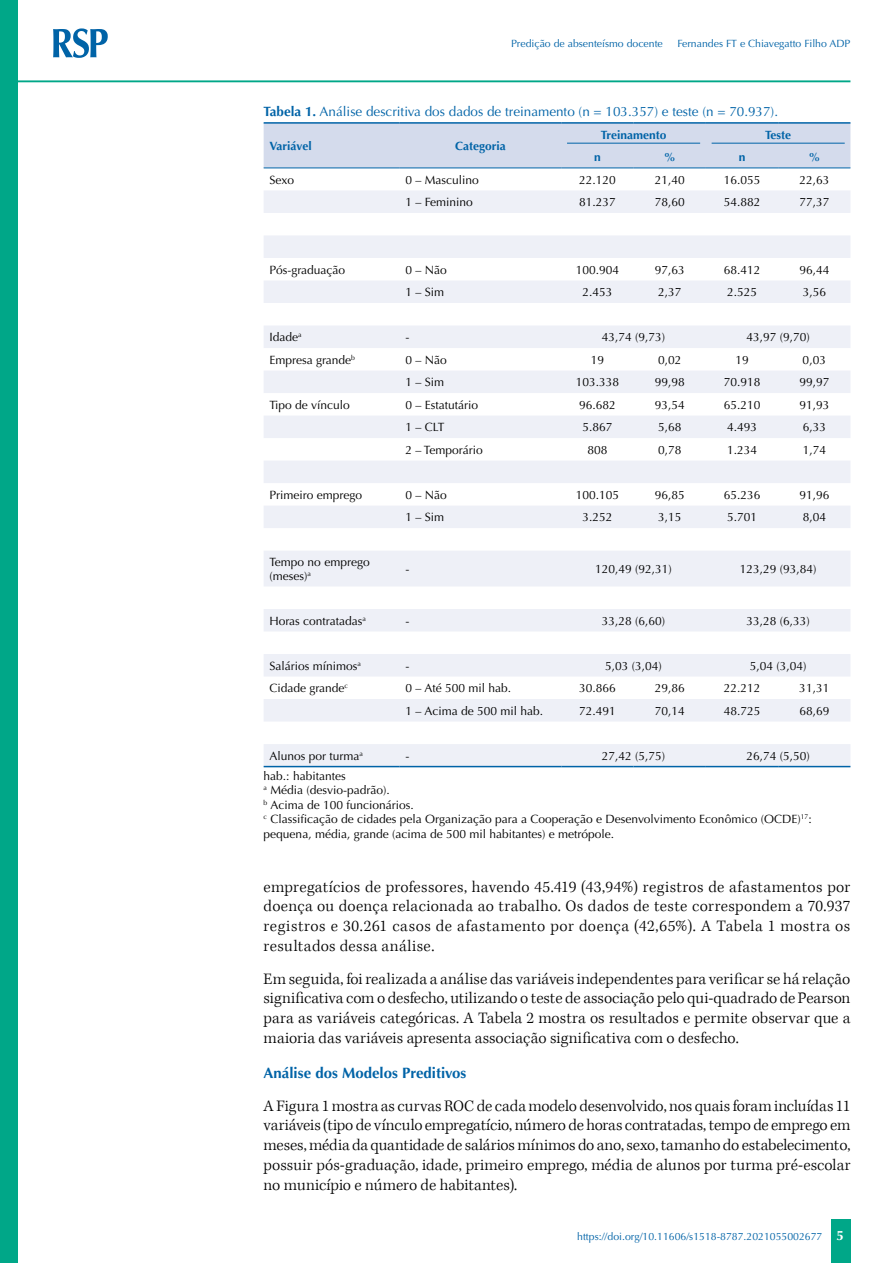
<style>
.page{position:relative;width:893px;height:1263px;background:#fff}
.page>*{position:absolute;margin:0;border:0;box-sizing:border-box;transform-origin:0 0}
.t1{font:300 16.5px/19.8px "Kepler Std";letter-spacing:.01em;color:#000;text-align:justify}
.t2{font:700 15px "Optima";color:#0063a7}
.t3{font:13.5px "Optima";color:#0063a7}
.t4{font:700 13.5px "Optima";color:#fff}
.t5{font:12px/14.4px "Optima";color:#000}
.t6{font:700 12px "Optima";color:#0063a7}
.t7{font:10.5px "Optima";color:#0063a7}
.s1{font-weight:700}
</style>
<div class="page">
<div style="left:831px;top:1220px;width:20px;height:43px;background:#00a788"></div>
<div style="left:0;top:0;width:18px;height:1263px;background:#00a788"></div>
<svg style="left:53px;top:28px;width:55px;height:30px"></svg>
<hr style="left:18px;top:80px;width:832px;height:2px;background:#00a788">
<div style="left:264px;top:124px;width:586px;height:44px;background:#d4dbec"></div>
<svg style="left:264px;top:191px;width:586px;height:575px;fill:#eef0f7"></svg>
<hr style="left:264px;top:122px;width:136px;height:2px;background:#0063a7">
<hr style="left:400px;top:122px;width:161px;height:2px;background:#0063a7">
<hr style="left:561px;top:122px;width:73px;height:2px;background:#0063a7">
<hr style="left:634px;top:122px;width:72px;height:2px;background:#0063a7">
<hr style="left:706px;top:122px;width:72px;height:2px;background:#0063a7">
<hr style="left:778px;top:122px;width:72px;height:2px;background:#0063a7">
<hr style="left:264px;top:168px;width:136px;height:1px;background:#0063a7">
<hr style="left:400px;top:168px;width:161px;height:1px;background:#0063a7">
<hr style="left:561px;top:168px;width:73px;height:1px;background:#0063a7">
<hr style="left:634px;top:168px;width:72px;height:1px;background:#0063a7">
<hr style="left:706px;top:168px;width:72px;height:1px;background:#0063a7">
<hr style="left:778px;top:168px;width:72px;height:1px;background:#0063a7">
<hr style="left:264px;top:766px;width:136px;height:1px;background:#0063a7">
<hr style="left:400px;top:766px;width:161px;height:1px;background:#0063a7">
<hr style="left:561px;top:766px;width:73px;height:1px;background:#0063a7">
<hr style="left:634px;top:766px;width:72px;height:1px;background:#0063a7">
<hr style="left:706px;top:766px;width:72px;height:1px;background:#0063a7">
<hr style="left:778px;top:766px;width:72px;height:1px;background:#0063a7">
<hr style="left:567px;top:143px;width:133px;height:1px;background:#0063a7">
<hr style="left:712px;top:143px;width:133px;height:1px;background:#0063a7">
<p class="t7" style="left:511px;top:37px;width:153px">Predição de absenteísmo docente</p>
<p class="t7" style="left:677px;top:37px;width:174px">Fernandes FT e Chiavegatto Filho ADP</p>
<p class="t3" style="left:264px;top:104px;width:516px"><span class="s1">Tabela 1.</span> Análise descritiva dos dados de treinamento (n = 103.357) e teste (n = 70.937).</p>
<p class="t6" style="left:269px;top:139px;width:44px">Variável</p>
<p class="t6" style="left:455px;top:139px;width:52px">Categoria</p>
<p class="t6" style="left:601px;top:127px;width:67px">Treinamento</p>
<p class="t6" style="left:765px;top:127px;width:28px">Teste</p>
<p class="t6" style="left:594px;top:150px;width:8px">n</p>
<p class="t6" style="left:664px;top:150px;width:13px">%</p>
<p class="t6" style="left:739px;top:150px;width:8px">n</p>
<p class="t6" style="left:808px;top:150px;width:13px">%</p>
<p class="t5" style="left:269px;top:172px;width:26px">Sexo</p>
<p class="t5" style="left:405px;top:172px;width:75px">0 – Masculino</p>
<p class="t5" style="left:579px;top:172px;width:38px">22.120</p>
<p class="t5" style="left:655px;top:172px;width:32px">21,40</p>
<p class="t5" style="left:724px;top:172px;width:38px">16.055</p>
<p class="t5" style="left:799px;top:172px;width:32px">22,63</p>
<p class="t5" style="left:405px;top:195px;width:69px">1 – Feminino</p>
<p class="t5" style="left:579px;top:195px;width:38px">81.237</p>
<p class="t5" style="left:655px;top:195px;width:32px">78,60</p>
<p class="t5" style="left:724px;top:195px;width:38px">54.882</p>
<p class="t5" style="left:799px;top:195px;width:32px">77,37</p>
<p class="t5" style="left:269px;top:262px;width:77px">Pós-graduação</p>
<p class="t5" style="left:405px;top:262px;width:43px">0 – Não</p>
<p class="t5" style="left:576px;top:262px;width:45px">100.904</p>
<p class="t5" style="left:655px;top:262px;width:32px">97,63</p>
<p class="t5" style="left:724px;top:262px;width:38px">68.412</p>
<p class="t5" style="left:799px;top:262px;width:32px">96,44</p>
<p class="t5" style="left:405px;top:285px;width:40px">1 – Sim</p>
<p class="t5" style="left:582px;top:285px;width:32px">2.453</p>
<p class="t5" style="left:658px;top:285px;width:25px">2,37</p>
<p class="t5" style="left:727px;top:285px;width:32px">2.525</p>
<p class="t5" style="left:803px;top:285px;width:25px">3,56</p>
<p class="t5" style="left:269px;top:330px;width:34px">Idade<sup>a</sup></p>
<p class="t5" style="left:405px;top:330px;width:5px">-</p>
<p class="t5" style="left:602px;top:330px;width:65px">43,74 (9,73)</p>
<p class="t5" style="left:746px;top:330px;width:65px">43,97 (9,70)</p>
<p class="t5" style="left:269px;top:353px;width:87px">Empresa grande<sup>b</sup></p>
<p class="t5" style="left:405px;top:353px;width:43px">0 – Não</p>
<p class="t5" style="left:591px;top:353px;width:15px">19</p>
<p class="t5" style="left:658px;top:353px;width:25px">0,02</p>
<p class="t5" style="left:735px;top:353px;width:15px">19</p>
<p class="t5" style="left:803px;top:353px;width:25px">0,03</p>
<p class="t5" style="left:405px;top:375px;width:40px">1 – Sim</p>
<p class="t5" style="left:576px;top:375px;width:45px">103.338</p>
<p class="t5" style="left:655px;top:375px;width:32px">99,98</p>
<p class="t5" style="left:724px;top:375px;width:38px">70.918</p>
<p class="t5" style="left:799px;top:375px;width:32px">99,97</p>
<p class="t5" style="left:269px;top:398px;width:82px">Tipo de vínculo</p>
<p class="t5" style="left:405px;top:398px;width:74px">0 – Estatutário</p>
<p class="t5" style="left:579px;top:398px;width:38px">96.682</p>
<p class="t5" style="left:655px;top:398px;width:32px">93,54</p>
<p class="t5" style="left:724px;top:398px;width:38px">65.210</p>
<p class="t5" style="left:799px;top:398px;width:32px">91,93</p>
<p class="t5" style="left:405px;top:420px;width:40px">1 – CLT</p>
<p class="t5" style="left:582px;top:420px;width:32px">5.867</p>
<p class="t5" style="left:658px;top:420px;width:25px">5,68</p>
<p class="t5" style="left:727px;top:420px;width:32px">4.493</p>
<p class="t5" style="left:803px;top:420px;width:25px">6,33</p>
<p class="t5" style="left:405px;top:443px;width:79px">2 – Temporário</p>
<p class="t5" style="left:587px;top:443px;width:22px">808</p>
<p class="t5" style="left:658px;top:443px;width:25px">0,78</p>
<p class="t5" style="left:727px;top:443px;width:32px">1.234</p>
<p class="t5" style="left:803px;top:443px;width:25px">1,74</p>
<p class="t5" style="left:269px;top:488px;width:94px">Primeiro emprego</p>
<p class="t5" style="left:406px;top:488px;width:43px">0 – Não</p>
<p class="t5" style="left:576px;top:488px;width:45px">100.105</p>
<p class="t5" style="left:655px;top:488px;width:32px">96,85</p>
<p class="t5" style="left:724px;top:488px;width:38px">65.236</p>
<p class="t5" style="left:799px;top:488px;width:32px">91,96</p>
<p class="t5" style="left:406px;top:510px;width:40px">1 – Sim</p>
<p class="t5" style="left:582px;top:510px;width:32px">3.252</p>
<p class="t5" style="left:658px;top:510px;width:25px">3,15</p>
<p class="t5" style="left:727px;top:510px;width:32px">5.701</p>
<p class="t5" style="left:803px;top:510px;width:25px">8,04</p>
<p class="t5" style="left:269px;top:555px;width:102px">Tempo no emprego (meses)<sup>a</sup></p>
<p class="t5" style="left:405px;top:562px;width:5px">-</p>
<p class="t5" style="left:595px;top:562px;width:78px">120,49 (92,31)</p>
<p class="t5" style="left:740px;top:562px;width:78px">123,29 (93,84)</p>
<p class="t5" style="left:269px;top:613px;width:98px">Horas contratadas<sup>a</sup></p>
<p class="t5" style="left:405px;top:613px;width:5px">-</p>
<p class="t5" style="left:602px;top:613px;width:65px">33,28 (6,60)</p>
<p class="t5" style="left:746px;top:613px;width:65px">33,28 (6,33)</p>
<p class="t5" style="left:269px;top:658px;width:93px">Salários mínimos<sup>a</sup></p>
<p class="t5" style="left:405px;top:658px;width:5px">-</p>
<p class="t5" style="left:605px;top:658px;width:58px">5,03 (3,04)</p>
<p class="t5" style="left:750px;top:658px;width:58px">5,04 (3,04)</p>
<p class="t5" style="left:269px;top:681px;width:80px">Cidade grande<sup>c</sup></p>
<p class="t5" style="left:405px;top:681px;width:107px">0 – Até 500 mil hab.</p>
<p class="t5" style="left:579px;top:681px;width:38px">30.866</p>
<p class="t5" style="left:655px;top:681px;width:32px">29,86</p>
<p class="t5" style="left:724px;top:681px;width:38px">22.212</p>
<p class="t5" style="left:799px;top:681px;width:32px">31,31</p>
<p class="t5" style="left:405px;top:704px;width:139px">1 – Acima de 500 mil hab.</p>
<p class="t5" style="left:579px;top:704px;width:38px">72.491</p>
<p class="t5" style="left:655px;top:704px;width:32px">70,14</p>
<p class="t5" style="left:724px;top:704px;width:38px">48.725</p>
<p class="t5" style="left:799px;top:704px;width:32px">68,69</p>
<p class="t5" style="left:269px;top:749px;width:95px">Alunos por turma<sup>a</sup></p>
<p class="t5" style="left:405px;top:749px;width:5px">-</p>
<p class="t5" style="left:602px;top:749px;width:65px">27,42 (5,75)</p>
<p class="t5" style="left:746px;top:749px;width:65px">26,74 (5,50)</p>
<p class="t5" style="left:264px;top:769px;width:550px">hab.: habitantes<br><sup>a</sup> Média (desvio-padrão).<br><sup>b</sup> Acima de 100 funcionários.<br><sup>c</sup> Classificação de cidades pela Organização para a Cooperação e Desenvolvimento Econômico (OCDE)<sup>17</sup>: pequena, média, grande (acima de 500 mil habitantes) e metrópole.</p>
<p class="t1" style="left:264px;top:877px;width:588px">empregatícios de professores, havendo 45.419 (43,94%) registros de afastamentos por doença ou doença relacionada ao trabalho. Os dados de teste correspondem a 70.937 registros e 30.261 casos de afastamento por doença (42,65%). A Tabela 1 mostra os resultados dessa análise.</p>
<p class="t1" style="left:264px;top:969px;width:588px">Em seguida, foi realizada a análise das variáveis independentes para verificar se há relação significativa com o desfecho, utilizando o teste de associação pelo qui-quadrado de Pearson para as variáveis categóricas. A Tabela 2 mostra os resultados e permite observar que a maioria das variáveis apresenta associação significativa com o desfecho.</p>
<p class="t2" style="left:264px;top:1064px;width:204px">Análise dos Modelos Preditivos</p>
<p class="t1" style="left:264px;top:1096px;width:588px">A Figura 1 mostra as curvas ROC de cada modelo desenvolvido, nos quais foram incluídas 11 variáveis (tipo de vínculo empregatício, número de horas contratadas, tempo de emprego em meses, média da quantidade de salários mínimos do ano, sexo, tamanho do estabelecimento, possuir pós-graduação, idade, primeiro emprego, média de alunos por turma pré-escolar no município e número de habitantes).</p>
<p class="t7" style="left:577px;top:1230px;width:247px">https://doi.org/10.11606/s1518-8787.2021055002677</p>
<p class="t4" style="left:836px;top:1227px;width:9px">5</p>
</div>
